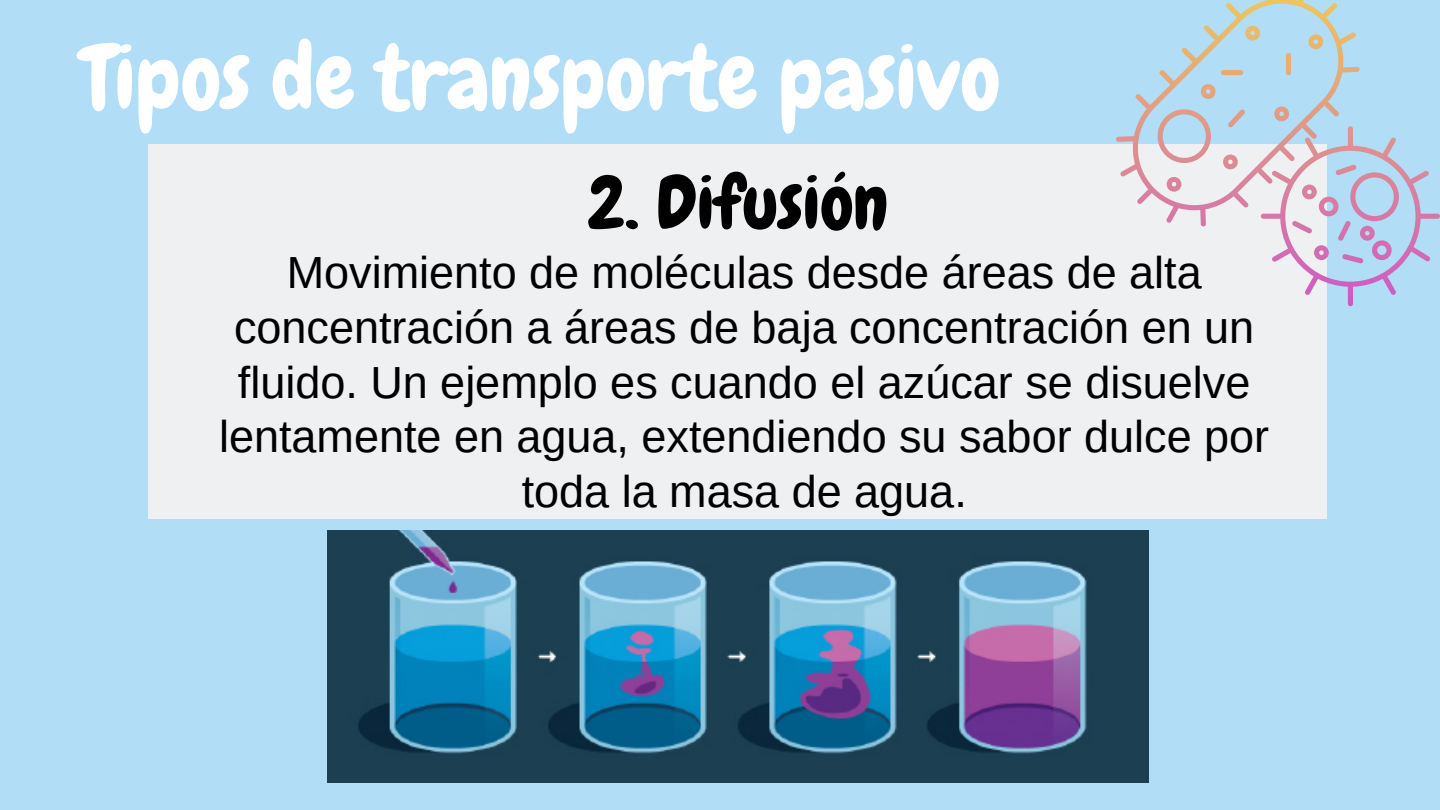
<style>
.page{position:relative;width:1440px;height:810px;background:#b2ddf7}
.page>*{position:absolute;margin:0;border:0;box-sizing:border-box;transform-origin:0 0}
.t1{font:89.5px "Chewy";color:#fff}
.t2{font:74.3px "Chewy";color:#000}
.t3{font:45px/54.8px "Arimo";color:#000;text-align:center}
</style>
<div class="page">
<div style="left:148px;top:144px;width:1179px;height:374px;background:#eff0f2"></div>
<svg style="left:1116px;top:0;width:324px;height:306px"></svg>
<img style="left:328px;top:530px;width:820px;height:252px">
<p class="t1" style="left:81px;top:21px;width:921px">Tipos de transporte pasivo</p>
<p class="t2" style="left:588px;top:156px;width:302px">2. Difusión</p>
<p class="t3" style="left:219px;top:245px;width:1052px">Movimiento de moléculas desde áreas de alta concentración a áreas de baja concentración en un fluido. Un ejemplo es cuando el azúcar se disuelve lentamente en agua, extendiendo su sabor dulce por toda la masa de agua.</p>
</div>
